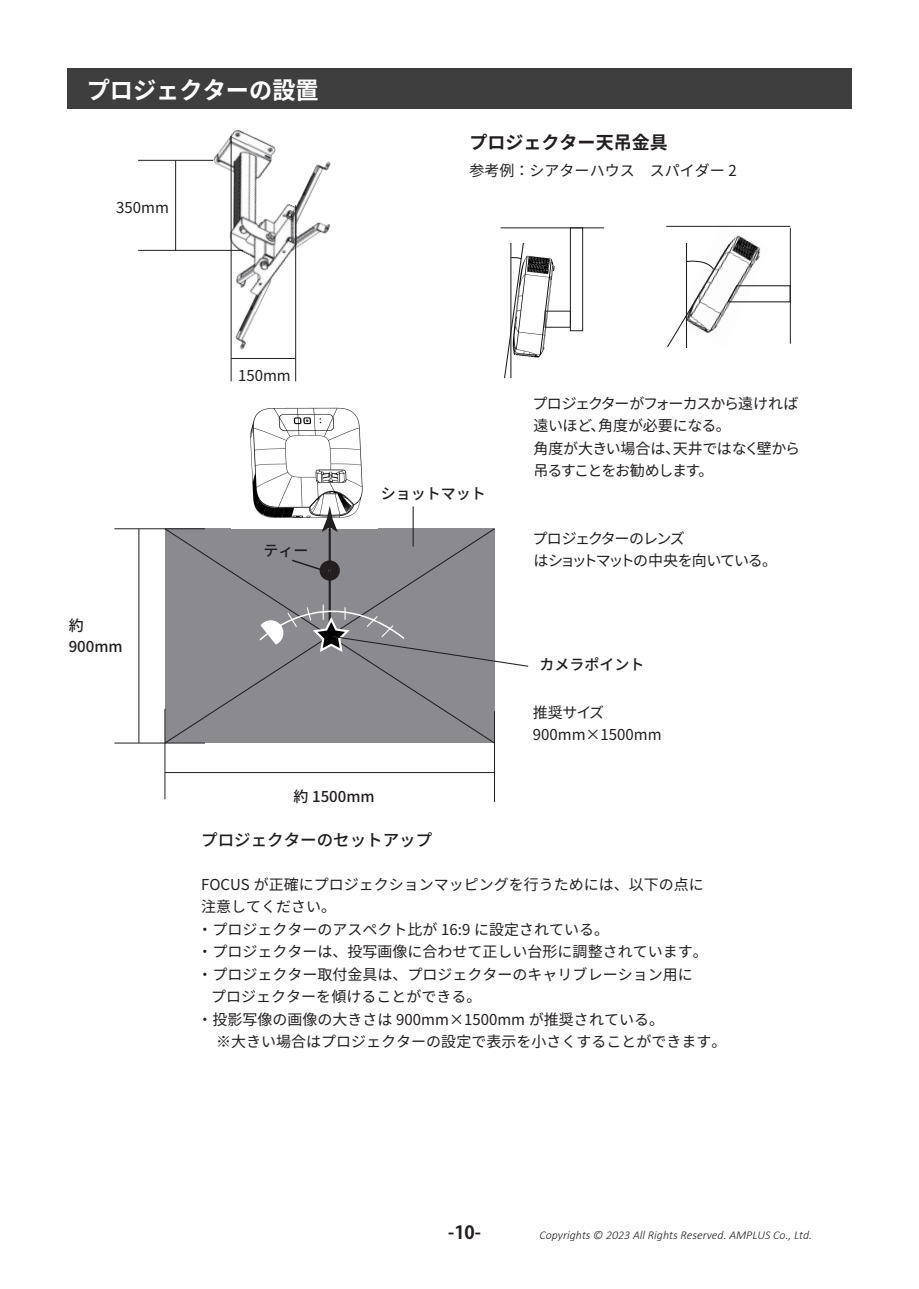
<style>
.page{position:relative;width:919px;height:1289px;background:#fff}
.page>*{position:absolute;margin:0;border:0;box-sizing:border-box;transform-origin:0 0}
.t1{font:700 24px "Noto Sans JP";color:#fff}
.t2{font:700 18px "Noto Sans JP";color:#231f20}
.t3{font:700 18px "Koz Go Pro";color:#231f20}
.t4{font:500 16.5px "Noto Sans JP";color:#231f20}
.t5{font:15px/22.5px "Noto Sans JP";color:#231f20}
.t6{font:15px/22.5px "Noto Sans JP";letter-spacing:-.04em;color:#231f20}
.t7{font:500 15px/21px "Noto Sans JP";color:#231f20}
.t8{font:15px/22.5px "Noto Sans JP";letter-spacing:-.09em;color:#231f20}
.t9{font:italic 300 12px "Calibri";color:#231f20}
</style>
<div class="page">
<img style="left:138px;top:129px;width:193px;height:252px">
<div style="left:68px;top:68px;width:783px;height:41px;background:#3e3e3f"></div>
<img style="left:250px;top:407px;width:113px;height:111px">
<svg style="left:322px;top:506px;width:15px;height:21px"></svg>
<div style="left:163px;top:527px;width:332px;height:217px;background:#8b8b8f"></div>
<hr style="left:412px;top:506px;width:1px;height:40px;background:#231f20">
<hr style="left:165px;top:708px;width:1px;height:91px;background:#231f20">
<hr style="left:114px;top:742px;width:91px;height:1px;background:#231f20">
<hr style="left:114px;top:528px;width:91px;height:1px;background:#231f20">
<hr style="left:139px;top:529px;width:1px;height:214px;background:#231f20">
<hr style="left:138px;top:160px;width:75px;height:1px;background:#231f20">
<hr style="left:138px;top:250px;width:105px;height:1px;background:#231f20">
<hr style="left:175px;top:160px;width:1px;height:90px;background:#231f20">
<hr style="left:231px;top:136px;width:1px;height:245px;background:#231f20">
<hr style="left:295px;top:205px;width:1px;height:176px;background:#231f20">
<hr style="left:231px;top:358px;width:64px;height:1px;background:#231f20">
<img style="left:524px;top:255px;width:35px;height:103px">
<hr style="left:500px;top:227px;width:104px;height:1px;background:#231f20">
<div style="left:570px;top:228px;width:13px;height:103px;border:1px solid #231f20"></div>
<img style="left:674px;top:225px;width:96px;height:18px">
<svg style="left:667px;top:243px;width:124px;height:105px"></svg>
<svg style="left:504px;top:243px;width:20px;height:136px"></svg>
<hr style="left:494px;top:711px;width:1px;height:90px;background:#231f20">
<hr style="left:165px;top:772px;width:329px;height:1px;background:#231f20">
<hr style="left:666px;top:226px;width:124px;height:1px;background:#231f20">
<hr style="left:790px;top:228px;width:1px;height:115px;background:#231f20">
<svg style="left:258px;top:558px;width:271px;height:109px;background:#98979b"></svg>
<h1 class="t1" style="left:87px;top:76px;width:233px">プロジェクターの設置</h1>
<p class="t5" style="left:116px;top:196px;width:54px">350mm</p>
<p class="t2" style="left:469px;top:132px;width:199px">プロジェクター天吊金具</p>
<p class="t5" style="left:469px;top:160px;width:269px">参考例：シアターハウス　スパイダー 2</p>
<p class="t7" style="left:69px;top:615px;width:55px">約<br>900mm</p>
<p class="t5" style="left:238px;top:365px;width:54px">150mm</p>
<p class="t7" style="left:263px;top:540px;width:46px">ティー</p>
<p class="t7" style="left:381px;top:483px;width:106px">ショットマット</p>
<p class="t7" style="left:293px;top:786px;width:83px">約 1500mm</p>
<p class="t6" style="left:532px;top:392px;width:269px">プロジェクターがフォーカスから遠ければ遠いほど、角度が必要になる。<br>角度が大きい場合は、天井ではなく壁から吊るすことをお勧めします。</p>
<p class="t8" style="left:532px;top:527px;width:246px">プロジェクターのレンズ<br>はショットマットの中央を向いている。</p>
<p class="t7" style="left:539px;top:654px;width:106px">カメラポイント</p>
<p class="t5" style="left:532px;top:701px;width:130px">推奨サイズ<br>900mm×1500mm</p>
<p class="t4" style="left:201px;top:830px;width:233px">プロジェクターのセットアップ</p>
<p class="t5" style="left:201px;top:873px;width:504px">FOCUS が正確にプロジェクションマッピングを行うためには、以下の点に</p>
<p class="t5" style="left:201px;top:895px;width:136px">注意してください。</p>
<p class="t5" style="left:197px;top:918px;width:413px">・プロジェクターのアスペクト比が 16:9 に設定されている。</p>
<p class="t5" style="left:197px;top:940px;width:512px">・プロジェクターは、投写画像に合わせて正しい台形に調整されています。</p>
<p class="t5" style="left:197px;top:963px;width:497px">・プロジェクター取付金具は、プロジェクターのキャリブレーション用に</p>
<p class="t5" style="left:211px;top:985px;width:271px">プロジェクターを傾けることができる。</p>
<p class="t5" style="left:197px;top:1008px;width:468px">・投影写像の画像の大きさは 900mm×1500mm が推奨されている。</p>
<p class="t5" style="left:201px;top:1030px;width:527px">　※大きい場合はプロジェクターの設定で表示を小さくすることができます。</p>
<p class="t3" style="left:448px;top:1220px;width:34px">-10-</p>
<p class="t9" style="left:539px;top:1227px;width:274px">Copyrights © 2023 All Rights Reserved. AMPLUS Co., Ltd.</p>
</div>
